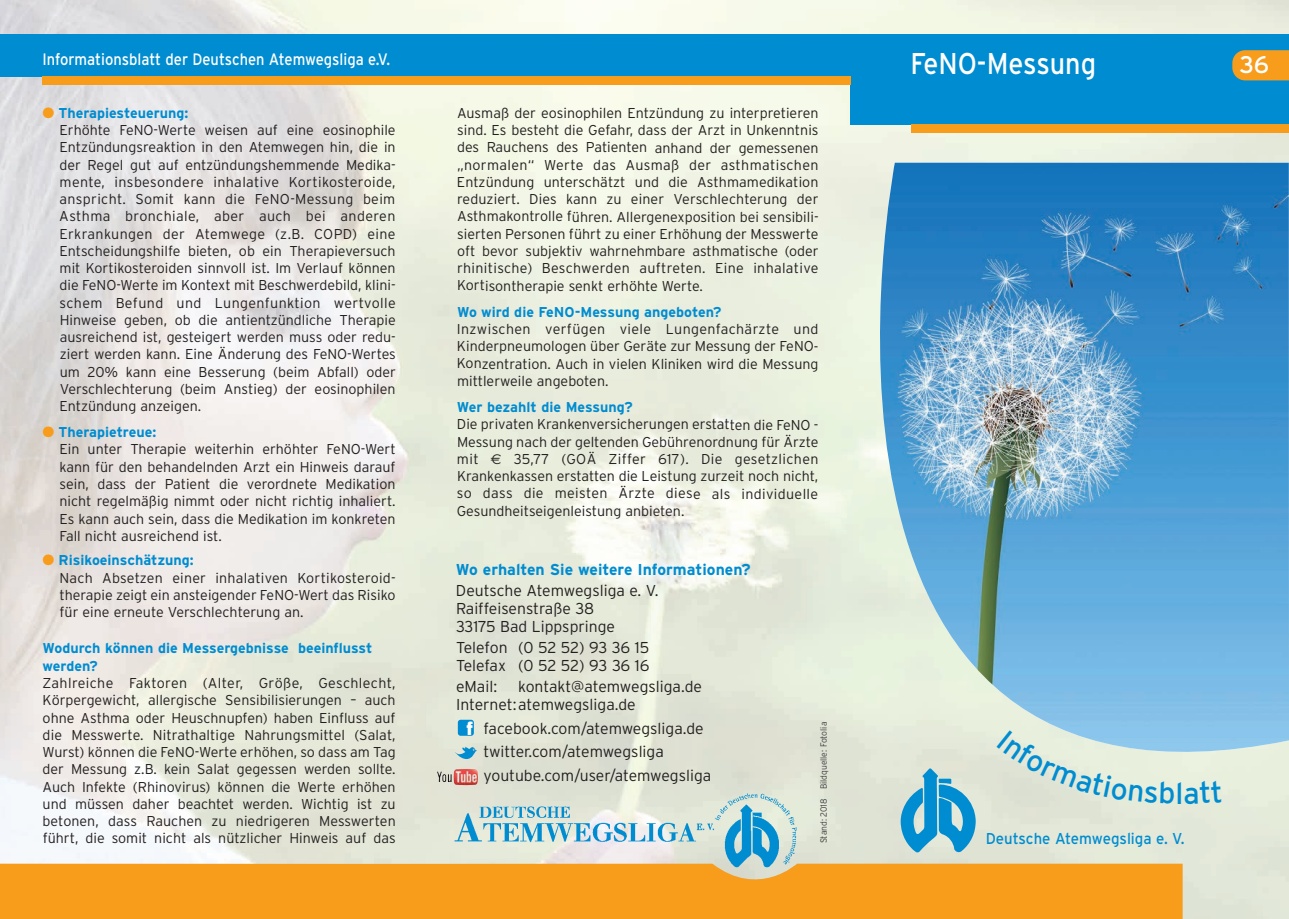
<style>
.page{position:relative;width:1289px;height:919px;background:#fff}
.page>*{position:absolute;margin:0;border:0;box-sizing:border-box;transform-origin:0 0}
.t1{font:30px "Interstate";color:#fff;scale:.9 1}
.t2{font:30px "Interstate";color:#008cd0}
.t3{font:24px "Interstate";color:#fff}
.t4{font:900 18.6px "Interstate";color:#fff}
.t5{font:16.5px "Interstate";color:#fff;scale:.89 1}
.t6{font:300 15.75px/18px "Interstate";color:#231f20}
.t7{font:700 15.75px "Interstate";color:#008cd0}
.t8{font:15.75px "Interstate";color:#008cd0;scale:.95 1}
.t9{font:300 14.25px/17.2px "Interstate";color:#231f20;text-align:justify}
.t10{font:700 14.25px/17.2px "Interstate";color:#008cd0}
.t11{font:300 9px "Interstate";color:#3e3e3f;scale:.95 1}
.s1{color:#f89c1c}
.s2{font-weight:700;color:#008cd0}
.s3{font-family:"Euro Sans";font-weight:400}
</style>
<div class="page">
<img style="left:0;top:0;width:1288px;height:918px">
<div style="left:850px;top:34px;width:438px;height:91px;background:#008cd0"></div>
<svg style="left:762px;top:163px;width:526px;height:685px;background:#e6ecdc"></svg>
<img style="left:879px;top:163px;width:409px;height:589px">
<div style="left:911px;top:125px;width:377px;height:8px;background:#f89c1c"></div>
<svg style="left:900px;top:768px;width:75px;height:85px;background:#69b5d2"></svg>
<div style="left:0;top:863px;width:1182px;height:55px;background:#f89c1c"></div>
<img style="left:443px;top:793px;width:353px;height:74px">
<svg style="left:1232px;top:50px;width:56px;height:30px;background:#ea9b25"></svg>
<div style="left:0;top:34px;width:850px;height:43px;background:#008cd0"></div>
<div style="left:43px;top:77px;width:807px;height:8px;background:#f89c1c"></div>
<svg style="left:454px;top:744px;width:25px;height:17px"></svg>
<img style="left:437px;top:768px;width:41px;height:17px">
<svg style="left:457px;top:718px;width:18px;height:19px"></svg>
<svg style="left:996px;top:730px;width:178px;height:74px;background:#d9e6dc"></svg>
<svg style="left:1184px;top:780px;width:37px;height:24px"></svg>
<p class="t5" style="left:43px;top:50px;width:392px">Informationsblatt der Deutschen Atemwegsliga e.V.</p>
<p class="t9" style="left:59px;top:104px;width:338px;text-align:left;text-indent:-17px"><span class="s1">●</span> <span class="s2">Therapiesteuerung:<br></span>Erhöhte FeNO-Werte weisen auf eine eosinophile Entzündungsreaktion in den Atemwegen hin, die in der Regel gut auf entzündungshemmende Medika&shy;mente, insbesondere inhalative Kortikosteroide, anspricht. Somit kann die FeNO-Messung beim Asthma bronchiale, aber auch bei anderen Erkrankungen der Atemwege (z.B. COPD) eine Entscheidungshilfe bieten, ob ein Therapieversuch mit Kortikosteroiden sinnvoll ist. Im Verlauf können die FeNO-Werte im Kontext mit Beschwerdebild, klini&shy;schem Befund und Lungenfunktion wertvolle Hinweise geben, ob die antientzündliche Therapie ausreichend ist, gesteigert werden muss oder redu&shy;ziert werden kann. Eine Änderung des FeNO-Wertes um 20% kann eine Besserung (beim Abfall) oder Verschlechterung (beim Anstieg) der eosinophilen Entzündung anzeigen.</p>
<p class="t9" style="left:59px;top:423px;width:337px;text-align:left;text-indent:-17px"><span class="s1">●</span> <span class="s2">Therapietreue:<br></span>Ein unter Therapie weiterhin erhöhter FeNO-Wert kann für den behandelnden Arzt ein Hinweis darauf sein, dass der Patient die verordnete Medikation nicht regelmäßig nimmt oder nicht richtig inhaliert.<br>Es kann auch sein, dass die Medikation im konkreten Fall nicht ausreichend ist.</p>
<p class="t9" style="left:59px;top:551px;width:337px;text-align:left;text-indent:-17px"><span class="s1">●</span> <span class="s2">Risikoeinschätzung:<br></span>Nach Absetzen einer inhalativen Kortikosteroid&shy;therapie zeigt ein ansteigender FeNO-Wert das Risiko für eine erneute Verschlechterung an.</p>
<p class="t10" style="left:43px;top:640px;width:331px">Wodurch können die Messergebnisse beeinflusst werden?</p>
<p class="t9" style="left:43px;top:674px;width:355px">Zahlreiche Faktoren (Alter, Größe, Geschlecht, Körpergewicht, allergische Sensibilisierungen – auch ohne Asthma oder Heuschnupfen) haben Einfluss auf die Messwerte. Nitrathaltige Nahrungsmittel (Salat, Wurst) können die FeNO-Werte erhöhen, so dass am Tag der Messung z.B. kein Salat gegessen werden sollte.<br>Auch Infekte (Rhinovirus) können die Werte erhöhen und müssen daher beachtet werden. Wichtig ist zu betonen, dass Rauchen zu niedrigeren Messwerten führt, die somit nicht als nützlicher Hinweis auf das</p>
<p class="t9" style="left:457px;top:104px;width:363px">Ausmaß der eosinophilen Entzündung zu interpretieren sind. Es besteht die Gefahr, dass der Arzt in Unkenntnis des Rauchens des Patienten anhand der gemessenen „normalen“ Werte das Ausmaß der asthmatischen Entzündung unterschätzt und die Asthmamedikation reduziert. Dies kann zu einer Verschlechterung der Asthmakontrolle führen. Allergenexposition bei sensibili&shy;sierten Personen führt zu einer Erhöhung der Messwerte oft bevor subjektiv wahrnehmbare asthmatische (oder rhinitische) Beschwerden auftreten. Eine inhalative Kortisontherapie senkt erhöhte Werte.</p>
<p class="t10" style="left:457px;top:303px;width:266px">Wo wird die FeNO-Messung angeboten?</p>
<p class="t9" style="left:457px;top:320px;width:363px">Inzwischen verfügen viele Lungenfachärzte und Kinderpneumologen über Geräte zur Messung der FeNO-Konzentration. Auch in vielen Kliniken wird die Messung mittlerweile angeboten.</p>
<p class="t10" style="left:457px;top:398px;width:177px">Wer bezahlt die Messung?</p>
<p class="t9" style="left:457px;top:416px;width:363px">Die privaten Krankenversicherungen erstatten die FeNO - Messung nach der geltenden Gebührenordnung für Ärzte mit <span class="s3">€</span> 35,77 (GOÄ Ziffer 617). Die gesetzlichen Krankenkassen erstatten die Leistung zurzeit noch nicht, so dass die meisten Ärzte diese als individuelle Gesundheitseigenleistung anbieten.</p>
<p class="t7" style="left:456px;top:560px;width:296px">Wo erhalten Sie weitere Informationen?</p>
<p class="t6" style="left:456px;top:581px;width:204px">Deutsche Atemwegsliga e. V.<br>Raiffeisenstraße 38<br>33175 Bad Lippspringe</p>
<p class="t6" style="left:456px;top:638px;width:195px">Telefon (0 52 52) 93 36 15<br>Telefax (0 52 52) 93 36 16</p>
<p class="t6" style="left:456px;top:677px;width:43px">eMail:</p>
<p class="t6" style="left:456px;top:677px;width:247px;text-indent:62px">kontakt@atemwegsliga.de<br>Internet:atemwegsliga.de</p>
<p class="t6" style="left:483px;top:716px;width:229px;line-height:23.5px">facebook.com/atemwegsliga.de twitter.com/atemwegsliga youtube.com/user/atemwegsliga</p>
<h3 class="t4" style="left:466px;top:717px;width:9px">f</h3>
<p class="t11" style="left:818px;top:843px;width:129px;rotate:-90deg">Stand: 2018 Bildquelle: Fotolia</p>
<h1 class="t1" style="left:910px;top:46px;width:208px">FeNO-Messung</h1>
<h2 class="t3" style="left:1239px;top:51px;width:31px">36</h2>
<h1 class="t2" style="left:1175px;top:776px;width:9px">l</h1>
<p class="t8" style="left:985px;top:828px;width:211px">Deutsche Atemwegsliga e. V.</p>
</div>
